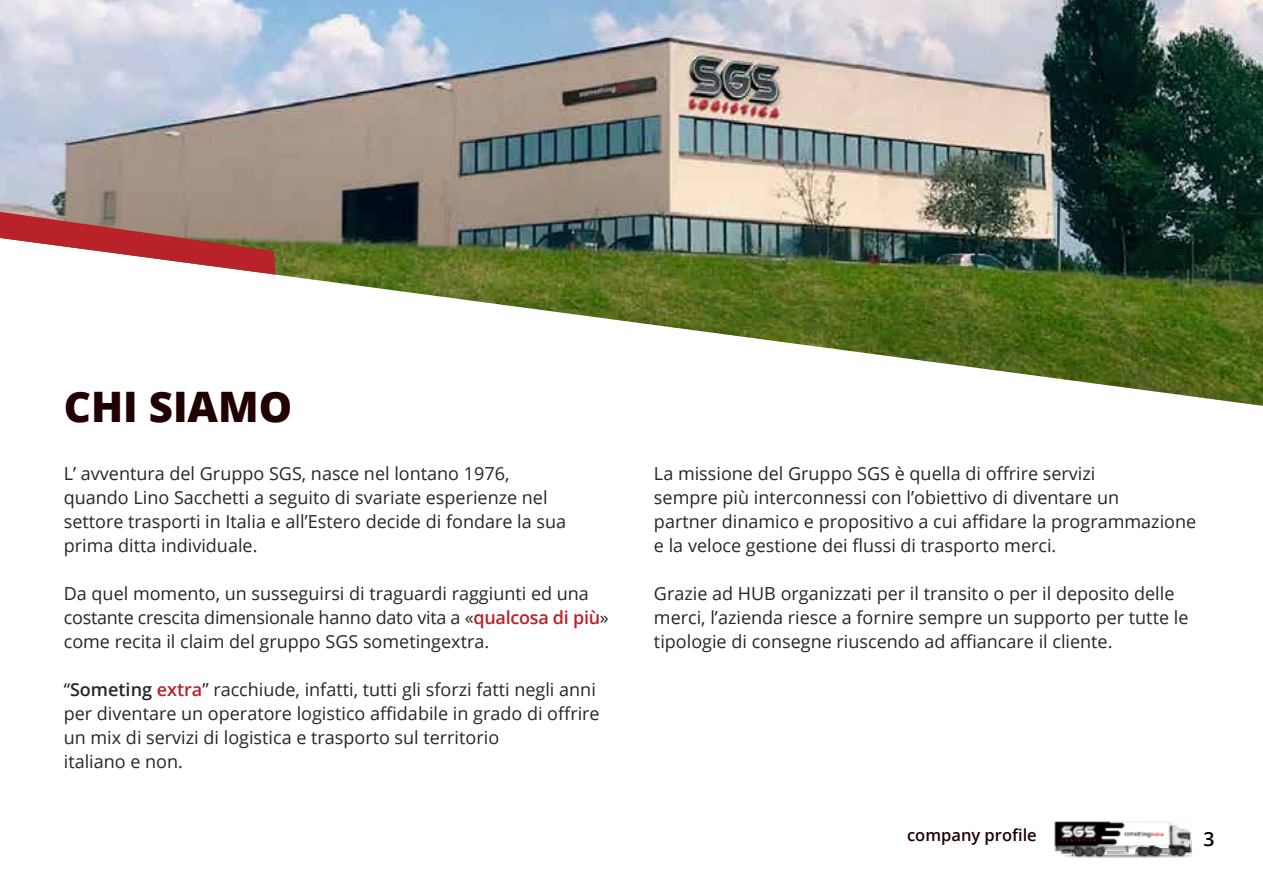
<style>
.page{position:relative;width:1263px;height:893px;background:#fff}
.page>*{position:absolute;margin:0;border:0;box-sizing:border-box;transform-origin:0 0}
.t1{font:800 42px "Open Sans";color:#200000}
.t2{font:600 19.5px "Open Sans";color:#000}
.t3{font:18px/24px "Open Sans";color:#272525}
.t4{font:600 16.5px "Open Sans";color:#200000}
.s1{font-weight:600;color:#b82228}
.s2{font-weight:600}
</style>
<div class="page">
<img style="left:0;top:0;width:1263px;height:406px">
<svg style="left:0;top:212px;width:275px;height:63px"></svg>
<img style="left:1054px;top:821px;width:139px;height:37px">
<h1 class="t1" style="left:64px;top:375px;width:230px">CHI SIAMO</h1>
<p class="t3" style="left:64px;top:461px;width:504px">L’ avventura del Gruppo SGS, nasce nel lontano 1976, quando Lino Sacchetti a seguito di svariate esperienze nel settore trasporti in Italia e all’Estero decide di fondare la sua prima ditta individuale.</p>
<p class="t3" style="left:64px;top:581px;width:547px">Da quel momento, un susseguirsi di traguardi raggiunti ed una costante crescita dimensionale hanno dato vita a «<span class="s1">qualcosa di più</span>» come recita il claim del gruppo SGS sometingextra.</p>
<p class="t3" style="left:64px;top:677px;width:537px">“<span class="s2">Someting</span> <span class="s1">extra</span>” racchiude, infatti, tutti gli sforzi fatti negli anni per diventare un operatore logistico affidabile in grado di offrire un mix di servizi di logistica e trasporto sul territorio<br>italiano e non.</p>
<p class="t3" style="left:654px;top:461px;width:544px">La missione del Gruppo SGS è quella di offrire servizi<br>sempre più interconnessi con l’obiettivo di diventare un<br>partner dinamico e propositivo a cui affidare la programmazione e la veloce gestione dei flussi di trasporto merci.</p>
<p class="t3" style="left:654px;top:581px;width:536px">Grazie ad HUB organizzati per il transito o per il deposito delle merci, l’azienda riesce a fornire sempre un supporto per tutte le tipologie di consegne riuscendo ad affiancare il cliente.</p>
<p class="t4" style="left:907px;top:823px;width:131px">company profile</p>
<p class="t2" style="left:1203px;top:826px;width:13px">3</p>
</div>
